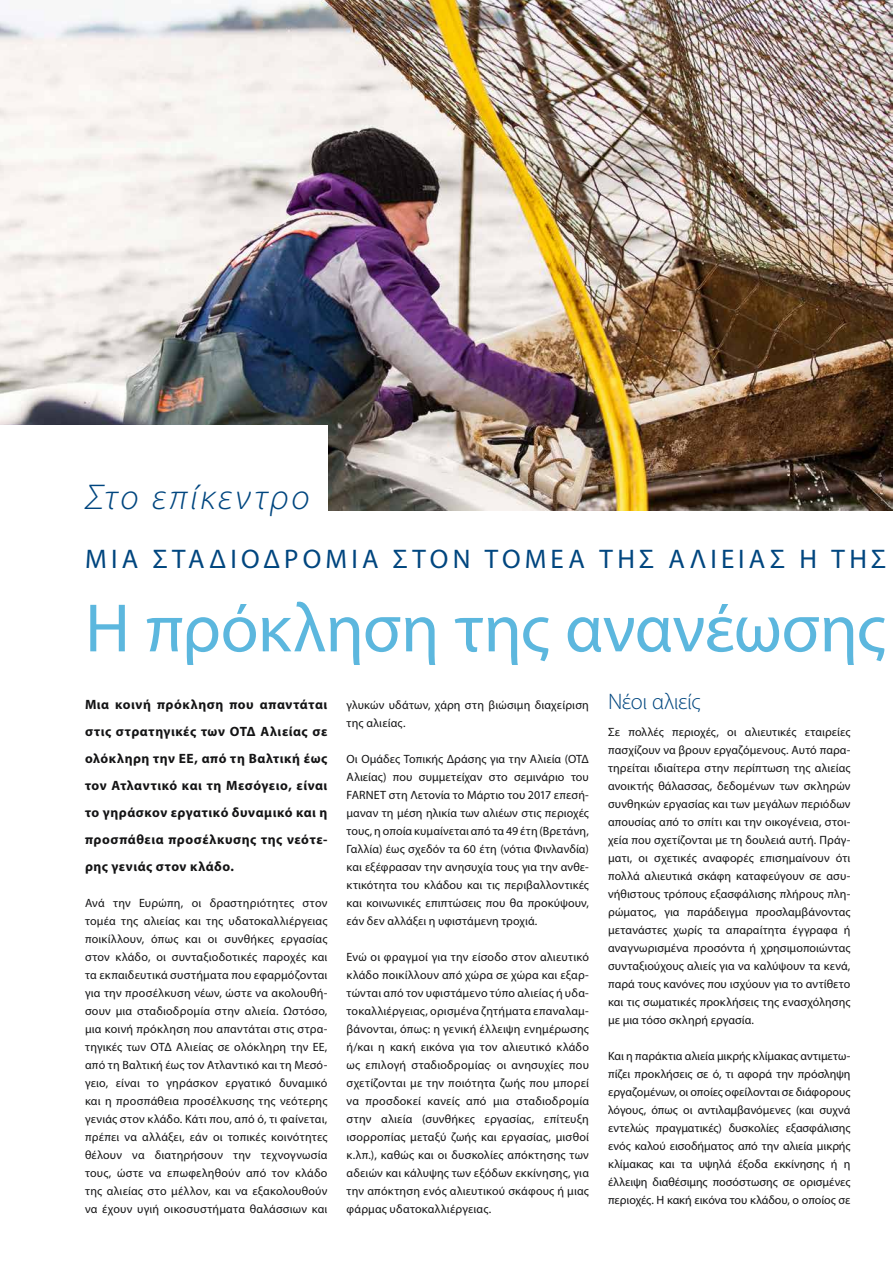
<style>
.page{position:relative;width:893px;height:1263px;background:#fff}
.page>*{position:absolute;margin:0;border:0;box-sizing:border-box;transform-origin:0 0}
.t1{font:69px "Myriad Pro";letter-spacing:-.01em;color:#5cb7de}
.t2{font:italic 300 36px "Myriad Pro";letter-spacing:.075em;color:#00467f}
.t3{font:27px "Myriad Pro";letter-spacing:.155em;color:#00467f}
.t4{font:300 22.5px "Myriad Pro";letter-spacing:-.02em;color:#00467f}
.t5{font:700 13.5px/27px "Myriad Pro";letter-spacing:.04em;color:#141415;text-align:justify}
.t6{font:12px/18px "Myriad Pro";letter-spacing:.01em;color:#141415;text-align:justify}
</style>
<div class="page">
<img style="left:0;top:0;width:893px;height:510px">
<div style="left:0;top:425px;width:327px;height:102px;background:#fff"></div>
<h2 class="t2" style="left:85px;top:478px;width:226px">Στο επίκεντρο</h2>
<h3 class="t3" style="left:85px;top:542px;width:802px">ΜΙΑ ΣΤΑΔΙΟΔΡΟΜΊ Α ΣΤΟΝ ΤΟΜΈ Α ΤΗΣ ΑΛΙΕΊΑΣ Ή ΤΗΣ</h3>
<h1 class="t1" style="left:85px;top:586px;width:802px">Η πρόκληση της ανανέωσης</h1>
<p class="t5" style="left:85px;top:690px;width:244px">Μια κοινή πρόκληση που απαντάται στις στρατηγικές των ΟΤΔ Αλιείας σε ολόκληρη την ΕΕ, από τη Βαλτική έως τον Ατλαντικό και τη Μεσόγειο, είναι το γηράσκον εργατικό δυναμικό και η προσπάθεια προσέλκυσης της νεότε&shy;ρης γενιάς στον κλάδο.</p>
<p class="t6" style="left:85px;top:893px;width:244px">Ανά την Ευρώπη, οι δραστηριότητες στον τομέα της αλιείας και της υδατοκαλλιέργειας ποικίλλουν, όπως και οι συνθήκες εργασίας στον κλάδο, οι συνταξιοδοτικές παροχές και τα εκπαιδευτικά συστήματα που εφαρμόζονται για την προσέλκυση νέων, ώστε να ακολουθή&shy;σουν μια σταδιοδρομία στην αλιεία. Ωστόσο, μια κοινή πρόκληση που απαντάται στις στρα&shy;τηγικές των ΟΤΔ Αλιείας σε ολόκληρη την ΕΕ, από τη Βαλτική έως τον Ατλαντικό και τη Μεσό&shy;γειο, είναι το γηράσκον εργατικό δυναμικό και η προσπάθεια προσέλκυσης της νεότερης γενιάς στον κλάδο. Κάτι που, από ό, τι φαίνεται, πρέπει να αλλάξει, εάν οι τοπικές κοινότητες θέλουν να διατηρήσουν την τεχνογνωσία τους, ώστε να επωφεληθούν από τον κλάδο της αλιείας στο μέλλον, και να εξακολουθούν να έχουν υγιή οικοσυστήματα θαλάσσιων και</p>
<p class="t6" style="left:347px;top:695px;width:244px">γλυκών υδάτων, χάρη στη βιώσιμη διαχείριση της αλιείας.</p>
<p class="t6" style="left:347px;top:749px;width:244px">Οι Ομάδες Τοπικής Δράσης για την Αλιεία (ΟΤΔ Αλιείας) που συμμετείχαν στο σεμινάριο του FARNET στη Λετονία το Μάρτιο του 2017 επεσή&shy;μαναν τη μέση ηλικία των αλιέων στις περιοχές τους, η οποία κυμαίνεται από τα 49 έτη (Βρετάνη, Γαλλία) έως σχεδόν τα 60 έτη (νότια Φινλανδία) και εξέφρασαν την ανησυχία τους για την ανθε&shy;κτικότητα του κλάδου και τις περιβαλλοντικές και κοινωνικές επιπτώσεις που θα προκύψουν, εάν δεν αλλάξει η υφιστάμενη τροχιά.</p>
<p class="t6" style="left:347px;top:947px;width:244px">Ενώ οι φραγμοί για την είσοδο στον αλιευτικό κλάδο ποικίλλουν από χώρα σε χώρα και εξαρ&shy;τώνται από τον υφιστάμενο τύπο αλιείας ή υδα&shy;τοκαλλιέργειας, ορισμένα ζητήματα επαναλαμ&shy;βάνονται, όπως: η γενική έλλειψη ενημέρωσης ή/και η κακή εικόνα για τον αλιευτικό κλάδο ως επιλογή σταδιοδρομίας∙ οι ανησυχίες που σχετίζονται με την ποιότητα ζωής που μπορεί να προσδοκεί κανείς από μια σταδιοδρομία στην αλιεία (συνθήκες εργασίας, επίτευξη ισορροπίας μεταξύ ζωής και εργασίας, μισθοί κ.λπ.), καθώς και οι δυσκολίες απόκτησης των αδειών και κάλυψης των εξόδων εκκίνησης, για την απόκτηση ενός αλιευτικού σκάφους ή μιας φάρμας υδατοκαλλιέργειας.</p>
<h3 class="t4" style="left:608px;top:689px;width:94px">Νέοι αλιείς</h3>
<p class="t6" style="left:608px;top:722px;width:244px">Σε πολλές περιοχές, οι αλιευτικές εταιρείες πασχίζουν να βρουν εργαζόμενους. Αυτό παρα&shy;τηρείται ιδιαίτερα στην περίπτωση της αλιείας ανοικτής θάλασσας, δεδομένων των σκληρών συνθηκών εργασίας και των μεγάλων περιόδων απουσίας από το σπίτι και την οικογένεια, στοι&shy;χεία που σχετίζονται με τη δουλειά αυτή. Πράγ&shy;ματι, οι σχετικές αναφορές επισημαίνουν ότι πολλά αλιευτικά σκάφη καταφεύγουν σε ασυ&shy;νήθιστους τρόπους εξασφάλισης πλήρους πλη&shy;ρώματος, για παράδειγμα προσλαμβάνοντας μετανάστες χωρίς τα απαραίτητα έγγραφα ή αναγνωρισμένα προσόντα ή χρησιμοποιώντας συνταξιούχους αλιείς για να καλύψουν τα κενά, παρά τους κανόνες που ισχύουν για το αντίθετο και τις σωματικές προκλήσεις της ενασχόλησης με μια τόσο σκληρή εργασία.</p>
<p class="t6" style="left:608px;top:1046px;width:244px">Και η παράκτια αλιεία μικρής κλίμακας αντιμετω&shy;πίζει προκλήσεις σε ό, τι αφορά την πρόσληψη εργαζομένων, οι οποίες οφείλονται σε διάφορους λόγους, όπως οι αντιλαμβανόμενες (και συχνά εντελώς πραγματικές) δυσκολίες εξασφάλισης ενός καλού εισοδήματος από την αλιεία μικρής κλίμακας και τα υψηλά έξοδα εκκίνησης ή η έλλειψη διαθέσιμης ποσόστωσης σε ορισμένες περιοχές. Η κακή εικόνα του κλάδου, ο οποίος σε</p>
</div>
